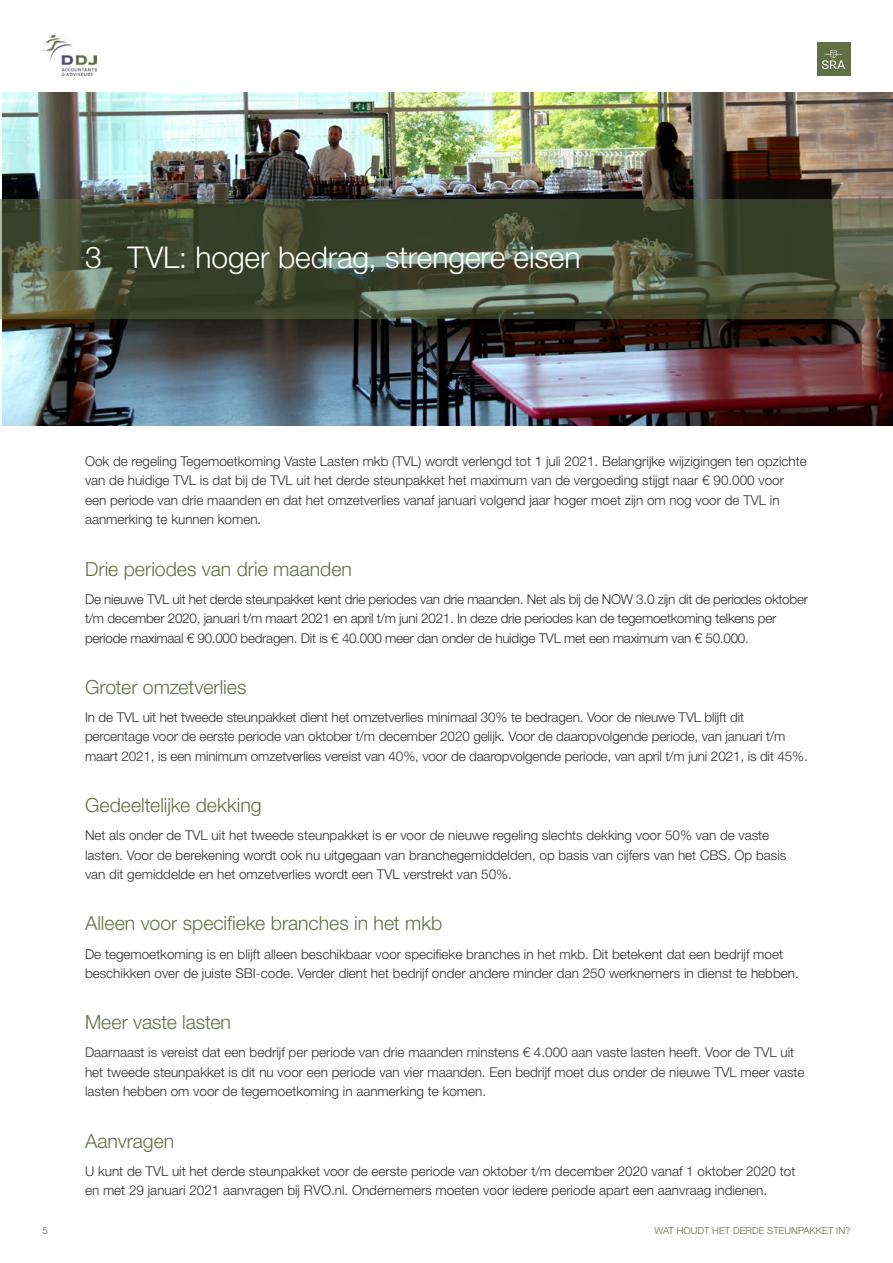
<style>
.page{position:relative;width:893px;height:1263px;background:#fff}
.page>*{position:absolute;margin:0;border:0;box-sizing:border-box;transform-origin:0 0}
.t1{font:300 30px "Helvetica Neue LT Std";color:#fff}
.t2{font:300 19.5px "Helvetica Neue LT Std";color:#617145}
.t3{font:300 13.5px/19.5px "Helvetica Neue LT Std";color:#2f2f2f}
.t4{font:300 13.5px/19.5px "Helvetica Neue LT Std";letter-spacing:-.02em;color:#2f2f2f}
.t5{font:300 9.75px "Helvetica Neue LT Std";color:#617145}
</style>
<div class="page">
<img style="left:2px;top:92px;width:891px;height:333px">
<svg style="left:0;top:199px;width:893px;height:119px;background:#49513a"></svg>
<div style="left:817px;top:43px;width:33px;height:33px;background:#617145"></div>
<svg style="left:822px;top:50px;width:23px;height:19px"></svg>
<img style="left:43px;top:35px;width:54px;height:41px">
<h1 class="t1" style="left:85px;top:239px;width:497px">3 TVL: hoger bedrag, strengere eisen</h1>
<p class="t3" style="left:85px;top:451px;width:723px">Ook de regeling Tegemoetkoming Vaste Lasten mkb (TVL) wordt verlengd tot 1 juli 2021. Belangrijke wijzigingen ten opzichte van de huidige TVL is dat bij de TVL uit het derde steunpakket het maximum van de vergoeding stijgt naar € 90.000 voor een periode van drie maanden en dat het omzetverlies vanaf januari volgend jaar hoger moet zijn om nog voor de TVL in aanmerking te kunnen komen.</p>
<h2 class="t2" style="left:85px;top:557px;width:269px">Drie periodes van drie maanden</h2>
<p class="t4" style="left:85px;top:589px;width:724px">De nieuwe TVL uit het derde steunpakket kent drie periodes van drie maanden. Net als bij de NOW 3.0 zijn dit de periodes oktober t/m december 2020, januari t/m maart 2021 en april t/m juni 2021. In deze drie periodes kan de tegemoetkoming telkens per periode maximaal € 90.000 bedragen. Dit is € 40.000 meer dan onder de huidige TVL met een maximum van € 50.000.</p>
<h2 class="t2" style="left:85px;top:675px;width:163px">Groter omzetverlies</h2>
<p class="t3" style="left:85px;top:707px;width:724px">In de TVL uit het tweede steunpakket dient het omzetverlies minimaal 30% te bedragen. Voor de nieuwe TVL blijft dit percentage voor de eerste periode van oktober t/m december 2020 gelijk. Voor de daaropvolgende periode, van januari t/m maart 2021, is een minimum omzetverlies vereist van 40%, voor de daaropvolgende periode, van april t/m juni 2021, is dit 45%.</p>
<h2 class="t2" style="left:85px;top:793px;width:178px">Gedeeltelijke dekking</h2>
<p class="t3" style="left:85px;top:825px;width:703px">Net als onder de TVL uit het tweede steunpakket is er voor de nieuwe regeling slechts dekking voor 50% van de vaste lasten. Voor de berekening wordt ook nu uitgegaan van branchegemiddelden, op basis van cijfers van het CBS. Op basis van dit gemiddelde en het omzetverlies wordt een TVL verstrekt van 50%.</p>
<h2 class="t2" style="left:85px;top:912px;width:359px">Alleen voor specifieke branches in het mkb</h2>
<p class="t3" style="left:85px;top:944px;width:715px">De tegemoetkoming is en blijft alleen beschikbaar voor specifieke branches in het mkb. Dit betekent dat een bedrijf moet beschikken over de juiste SBI-code. Verder dient het bedrijf onder andere minder dan 250 werknemers in dienst te hebben.</p>
<h2 class="t2" style="left:85px;top:1010px;width:148px">Meer vaste lasten</h2>
<p class="t3" style="left:85px;top:1042px;width:721px">Daarnaast is vereist dat een bedrijf per periode van drie maanden minstens € 4.000 aan vaste lasten heeft. Voor de TVL uit het tweede steunpakket is dit nu voor een periode van vier maanden. Een bedrijf moet dus onder de nieuwe TVL meer vaste lasten hebben om voor de tegemoetkoming in aanmerking te komen.</p>
<h2 class="t2" style="left:85px;top:1129px;width:91px">Aanvragen</h2>
<p class="t3" style="left:85px;top:1161px;width:712px">U kunt de TVL uit het derde steunpakket voor de eerste periode van oktober t/m december 2020 vanaf 1 oktober 2020 tot en met 29 januari 2021 aanvragen bij RVO.nl. Ondernemers moeten voor iedere periode apart een aanvraag indienen.</p>
<p class="t5" style="left:43px;top:1224px;width:7px">5</p>
<p class="t5" style="left:654px;top:1224px;width:198px">WAT HOUDT HET DERDE STEUNPAKKET IN?</p>
</div>
